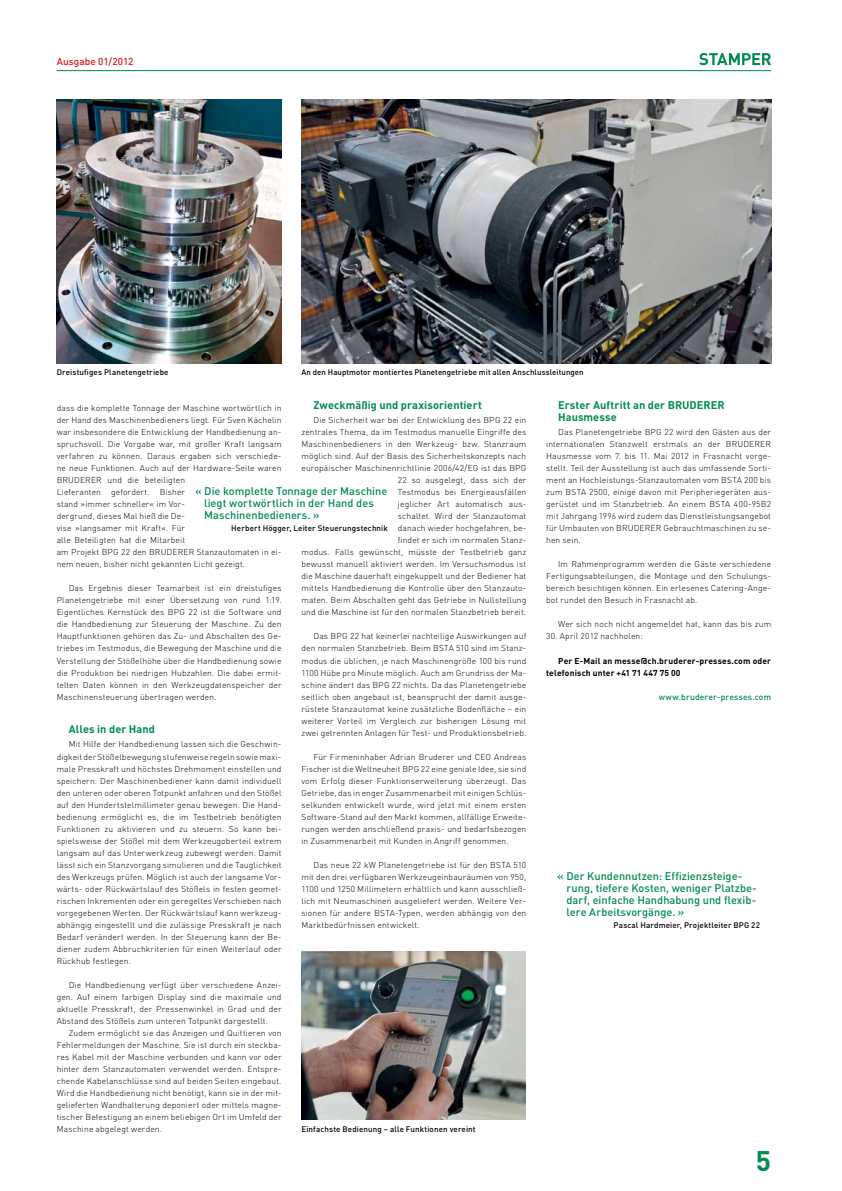
<style>
.page{position:relative;width:842px;height:1191px;background:#fff}
.page>*{position:absolute;margin:0;border:0;box-sizing:border-box;transform-origin:0 0}
.t1{font:700 28px "FFDIN";color:#008c4f}
.t2{font:500 11px/12px "FFDIN";color:#008c4f}
.t3{font:700 11px/12px "FFDIN";letter-spacing:.005em;color:#008c4f}
.t4{font:500 10px "FFDIN";letter-spacing:.01em;color:#d71920}
.t5{font:300 8.5px/12px "FFDIN";letter-spacing:.015em;color:#000;text-align:justify}
.t6{font:700 8.5px/12px "FFDIN";letter-spacing:.02em;color:#000}
.t7{font:500 8.5px "FFDIN";letter-spacing:.015em;color:#008c4f}
.t8{font:500 8px "FFDIN";letter-spacing:.015em;color:#000}
</style>
<div class="page">
<hr style="left:57px;top:70px;width:714px;height:1px;background:#008c4f">
<svg style="left:699px;top:53px;width:72px;height:12px"></svg>
<img style="left:301px;top:951px;width:225px;height:168px">
<img style="left:301px;top:99px;width:470px;height:264px">
<img style="left:57px;top:99px;width:225px;height:264px">
<p class="t4" style="left:57px;top:55px;width:78px">Ausgabe 01/2012</p>
<p class="t8" style="left:57px;top:367px;width:113px">Dreistufiges Planetengetriebe</p>
<p class="t8" style="left:301px;top:367px;width:284px">An den Hauptmotor montiertes Planetengetriebe mit allen Anschlussleitungen</p>
<p class="t3" style="left:313px;top:399px;width:170px">Zweckmäßig und praxisorientiert</p>
<p class="t5" style="left:301px;top:414px;width:226px;text-align:right">Die Sicherheit war bei der Entwicklung des BPG 22 ein zentrales Thema, da im Testmodus manuelle Eingriffe des Maschinenbedieners in den Werkzeug- bzw. Stanzraum möglich sind. Auf der Basis des Sicherheitskonzepts nach europäischer Maschinenrichtlinie 2006/42/EG ist das BPG 22 so ausgelegt, dass sich der<br>Testmodus bei Energieausfällen<br>jeglicher Art automatisch aus-<br>schaltet. Wird der Stanzautomat<br>danach wieder hochgefahren, be-<br>findet er sich im normalen Stanz-<br>modus. Falls gewünscht, müsste der Testbetrieb ganz bewusst manuell aktiviert werden. Im Versuchsmodus ist die Maschine dauerhaft eingekuppelt und der Bediener hat mittels Handbedienung die Kontrolle über den Stanzauto&shy;maten. Beim Abschalten geht das Getriebe in Nullstellung und die Maschine ist für den normalen Stanzbetrieb bereit.</p>
<p class="t5" style="left:301px;top:630px;width:226px;text-indent:12px">Das BPG 22 hat keinerlei nachteilige Auswirkungen auf den normalen Stanzbetrieb. Beim BSTA 510 sind im Stanz&shy;modus die üblichen, je nach Maschinengröße 100 bis rund 1100 Hübe pro Minute möglich. Auch am Grundriss der Ma&shy;schine ändert das BPG 22 nichts. Da das Planetengetriebe seitlich oben angebaut ist, beansprucht der damit ausge&shy;rüstete Stanzautomat keine zusätzliche Bodenfläche – ein weiterer Vorteil im Vergleich zur bisherigen Lösung mit zwei getrennten Anlagen für Test- und Produktionsbetrieb.</p>
<p class="t5" style="left:301px;top:750px;width:226px;text-indent:12px">Für Firmeninhaber Adrian Bruderer und CEO Andreas Fischer ist die Weltneuheit BPG 22 eine geniale Idee, sie sind vom Erfolg dieser Funktionserweiterung überzeugt. Das Getriebe, das in enger Zusammenarbeit mit einigen Schlüs&shy;selkunden entwickelt wurde, wird jetzt mit einem ersten Software-Stand auf den Markt kommen, allfällige Erweite&shy;rungen werden anschließend praxis- und bedarfsbezogen in Zusammenarbeit mit Kunden in Angriff genommen.</p>
<p class="t5" style="left:301px;top:858px;width:226px;text-indent:12px">Das neue 22 kW Planetengetriebe ist für den BSTA 510 mit den drei verfügbaren Werkzeugeinbauräumen von 950, 1100 und 1250 Millimetern erhältlich und kann ausschließ&shy;lich mit Neumaschinen ausgeliefert werden. Weitere Ver&shy;sionen für andere BSTA-Typen, werden abhängig von den Marktbedürfnissen entwickelt.</p>
<p class="t5" style="left:57px;top:402px;width:226px;text-align:left">dass die komplette Tonnage der Maschine wortwörtlich in der Hand des Maschinenbedieners liegt. Für Sven Kächelin war insbesondere die Entwicklung der Handbedienung an&shy;spruchsvoll. Die Vorgabe war, mit großer Kraft langsam verfahren zu können. Daraus ergaben sich verschiede&shy;ne neue Funktionen. Auch auf der Hardware-Seite waren BRUDERER und die beteiligten<br>Lieferanten gefordert. Bisher<br>stand »immer schneller« im Vor-<br>dergrund, dieses Mal hieß die De-<br>vise »langsamer mit Kraft«. Für<br>alle Beteiligten hat die Mitarbeit<br>am Projekt BPG 22 den BRUDERER Stanzautomaten in ei&shy;nem neuen, bisher nicht gekannten Licht gezeigt.</p>
<p class="t5" style="left:57px;top:582px;width:226px;text-indent:12px">Das Ergebnis dieser Teamarbeit ist ein dreistufiges Planetengetriebe mit einer Übersetzung von rund 1:19.<br>Eigentliches Kernstück des BPG 22 ist die Software und die Handbedienung zur Steuerung der Maschine. Zu den Hauptfunktionen gehören das Zu- und Abschalten des Ge&shy;triebes im Testmodus, die Bewegung der Maschine und die Verstellung der Stößelhöhe über die Handbedienung sowie die Produktion bei niedrigen Hubzahlen. Die dabei ermit&shy;telten Daten können in den Werkzeugdatenspeicher der Maschinensteuerung übertragen werden.</p>
<p class="t3" style="left:69px;top:723px;width:88px">Alles in der Hand</p>
<p class="t5" style="left:57px;top:738px;width:226px;text-indent:12px">Mit Hilfe der Handbedienung lassen sich die Geschwin&shy;digkeit der Stößelbewegung stufenweise regeln sowie maxi&shy;male Presskraft und höchstes Drehmoment einstellen und speichern. Der Maschinenbediener kann damit individuell den unteren oder oberen Totpunkt anfahren und den Stößel auf den Hundertstelmillimeter genau bewegen. Die Hand&shy;bedienung ermöglicht es, die im Testbetrieb benötigten Funktionen zu aktivieren und zu steuern. So kann bei&shy;spielsweise der Stößel mit dem Werkzeugoberteil extrem langsam auf das Unterwerkzeug zubewegt werden. Damit lässt sich ein Stanzvorgang simulieren und die Tauglichkeit des Werkzeugs prüfen. Möglich ist auch der langsame Vor&shy;wärts- oder Rückwärtslauf des Stößels in festen geomet&shy;rischen Inkrementen oder ein geregeltes Verschieben nach vorgegebenen Werten. Der Rückwärtslauf kann werkzeug&shy;abhängig eingestellt und die zulässige Presskraft je nach Bedarf verändert werden. In der Steuerung kann der Be&shy;diener zudem Abbruchkriterien für einen Weiterlauf oder Rückhub festlegen.</p>
<p class="t5" style="left:57px;top:978px;width:226px;text-indent:12px">Die Handbedienung verfügt über verschiedene Anzei&shy;gen. Auf einem farbigen Display sind die maximale und aktuelle Presskraft, der Pressenwinkel in Grad und der Abstand des Stößels zum unteren Totpunkt dargestellt.</p>
<p class="t5" style="left:57px;top:1026px;width:226px;text-indent:12px">Zudem ermöglicht sie das Anzeigen und Quittieren von Fehlermeldungen der Maschine. Sie ist durch ein steckba&shy;res Kabel mit der Maschine verbunden und kann vor oder hinter dem Stanzautomaten verwendet werden. Entspre&shy;chende Kabelanschlüsse sind auf beiden Seiten eingebaut.<br>Wird die Handbedienung nicht benötigt, kann sie in der mit&shy;gelieferten Wandhalterung deponiert oder mittels magne&shy;tischer Befestigung an einem beliebigen Ort im Umfeld der Maschine abgelegt werden.</p>
<p class="t2" style="left:204px;top:485px;width:185px;text-indent:-9px">« Die komplette Tonnage der Maschine liegt wortwörtlich in der Hand des<br>Maschinenbedieners. »</p>
<p class="t8" style="left:231px;top:523px;width:158px">Herbert Högger, Leiter Steuerungstechnik</p>
<p class="t8" style="left:301px;top:1123px;width:176px">Einfachste Bedienung – alle Funktionen vereint</p>
<p class="t3" style="left:558px;top:399px;width:145px">Erster Auftritt an der BRUDERER<br>Hausmesse</p>
<p class="t5" style="left:546px;top:426px;width:226px;text-indent:12px">Das Planetengetriebe BPG 22 wird den Gästen aus der internationalen Stanzwelt erstmals an der BRUDERER Hausmesse vom 7. bis 11. Mai 2012 in Frasnacht vorge&shy;stellt. Teil der Ausstellung ist auch das umfassende Sorti&shy;ment an Hochleistungs-Stanzautomaten vom BSTA 200 bis zum BSTA 2500, einige davon mit Peripheriegeräten aus&shy;gerüstet und im Stanzbetrieb. An einem BSTA 400-95B2 mit Jahrgang 1996 wird zudem das Dienstleistungsangebot für Umbauten von BRUDERER Gebrauchtmaschinen zu se&shy;hen sein.</p>
<p class="t5" style="left:546px;top:558px;width:226px;text-indent:12px">Im Rahmenprogramm werden die Gäste verschiedene Fertigungsabteilungen, die Montage und den Schulungs&shy;bereich besichtigen können. Ein erlesenes Catering-Ange&shy;bot rundet den Besuch in Frasnacht ab.</p>
<p class="t5" style="left:558px;top:618px;width:214px">Wer sich noch nicht angemeldet hat, kann das bis zum</p>
<p class="t5" style="left:546px;top:630px;width:98px">30. April 2012 nachholen:</p>
<p class="t6" style="left:546px;top:654px;width:226px;text-indent:12px">Per E-Mail an messe@ch.bruderer-presses.com oder telefonisch unter +41 71 447 75 00</p>
<p class="t7" style="left:659px;top:691px;width:114px">www.bruderer-presses.com</p>
<p class="t2" style="left:566px;top:869px;width:192px;text-indent:-9px">« Der Kundennutzen: Effizienzsteige&shy;rung, tiefere Kosten, weniger Platzbe&shy;darf, einfache Handhabung und flexib&shy;lere Arbeitsvorgänge. »</p>
<p class="t8" style="left:614px;top:919px;width:148px">Pascal Hardmeier, Projektleiter BPG 22</p>
<h1 class="t1" style="left:756px;top:1142px;width:17px">5</h1>
</div>
